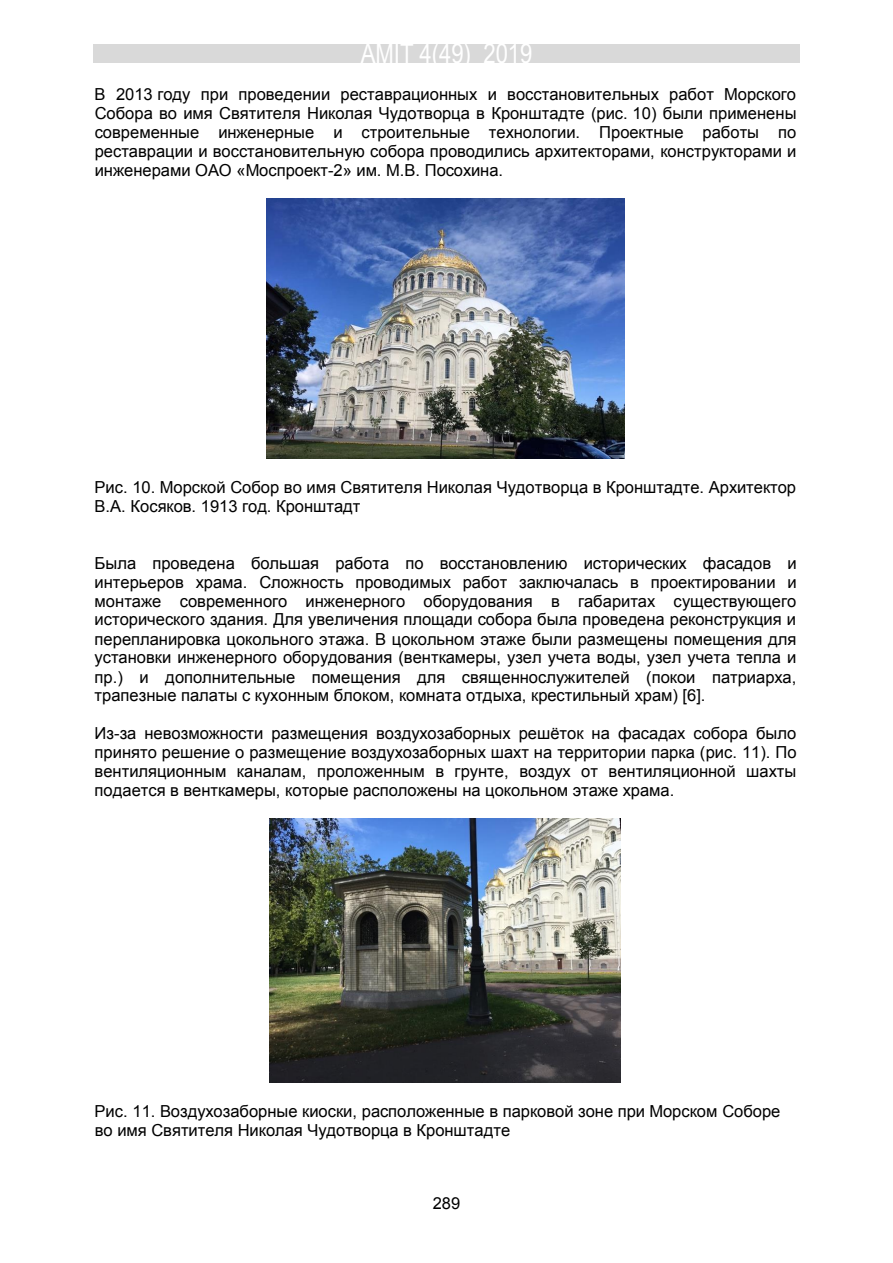
<style>
.page{position:relative;width:893px;height:1263px;background:#fff}
.page>*{position:absolute;margin:0;border:0;box-sizing:border-box;transform-origin:0 0}
.t1{font:27px "Arial Narrow";color:#fff}
.t2{font:16.5px/18.9px "Arial";color:#000;text-align:justify}
.t3{font:16.5px "Arial";color:#000}
.s1{font-style:inherit}
</style>
<div class="page">
<div style="left:93px;top:44px;width:707px;height:19px;background:#d9d9d9"></div>
<img style="left:267px;top:199px;width:357px;height:259px">
<img style="left:270px;top:819px;width:351px;height:263px">
<h1 class="t1" style="left:361px;top:34px;width:173px">AMIT 4(49) 2019</h1>
<p class="t2" style="left:95px;top:85px;width:703px">В 2013 году при проведении реставрационных и восстановительных работ Морского Собора во имя Святителя Николая Чудотворца в Кронштадте (рис. 10) были применены современные инженерные и строительные технологии. Проектные работы по реставрации и восстановительную собора проводились архитекторами, конструкторами и инженерами ОАО «Моспроект<span class="s1">-</span>2» им. М.В. Посохина.</p>
<p class="t2" style="left:95px;top:478px;width:703px">Рис. 10. Морской Собор во имя Святителя Николая Чудотворца в Кронштадте. Архитектор<br>В.А. Косяков. 1913 год. Кронштадт</p>
<p class="t2" style="left:95px;top:553px;width:704px">Была проведена большая работа по восстановлению исторических фасадов и интерьеров храма. Сложность проводимых работ заключалась в проектировании и монтаже современного инженерного оборудования в габаритах существующего исторического здания. Для увеличения площади собора была проведена реконструкция и перепланировка цокольного этажа. В цокольном этаже были размещены помещения для установки инженерного оборудования (венткамеры, узел учета воды, узел учета тепла и пр.) и дополнительные помещения для священнослужителей (покои патриарха, трапезные палаты с кухонным блоком, комната отдыха, крестильный храм) [6].</p>
<p class="t2" style="left:95px;top:724px;width:703px">Из<span class="s1">-</span>за невозможности размещения воздухозаборных решёток на фасадах собора было принято решение о размещение воздухозаборных шахт на территории парка (рис. 11). По вентиляционным каналам<span class="s1">,</span> проложенным в грунте<span class="s1">,</span> воздух от вентиляционной шахты подается в венткамеры<span class="s1">,</span> которые расположены на цокольном этаже храма.</p>
<p class="t2" style="left:95px;top:1102px;width:687px">Рис. 11. Воздухозаборные киоски, расположенные в парковой зоне при Морском Соборе во имя Святителя Николая Чудотворца в Кронштадте</p>
<p class="t3" style="left:433px;top:1192px;width:29px">289</p>
</div>
